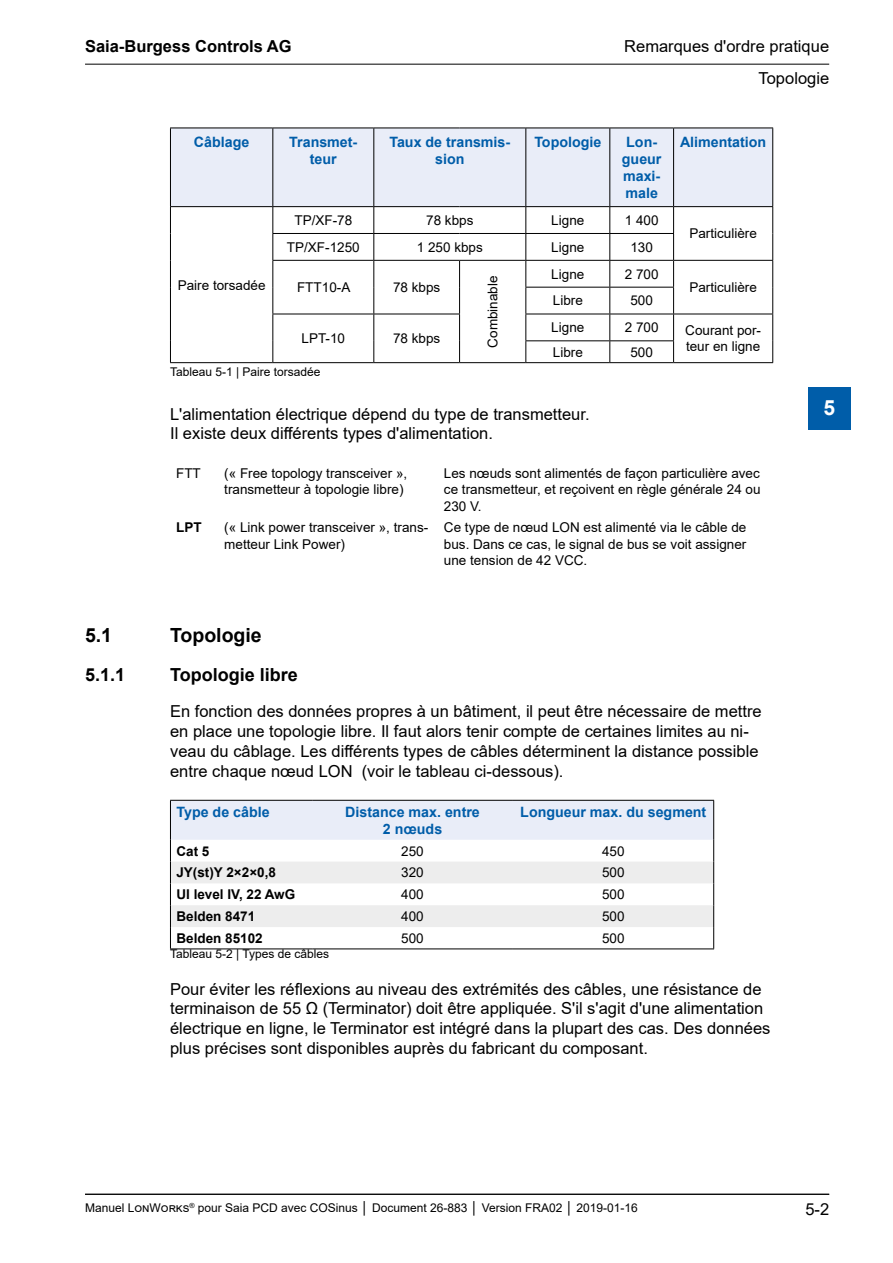
<style>
.page{position:relative;width:893px;height:1263px;background:#fff}
.page>*{position:absolute;margin:0;border:0;box-sizing:border-box;transform-origin:0 0}
.t1{font:700 21px "Arial";color:#fff}
.Ueberschrift_2{font:700 19.5px "Arial";color:#000}
.Ueberschrift_3{font:700 18px "Arial";color:#000}
.Fliesstext{font:16.5px/19.8px "Arial";color:#000}
.t2{font:700 16.5px "Arial";color:#000}
.TextTabelle_Kopfzeil{font:700 14.25px/17.1px "Arial";color:#005da9;text-align:center}
.TextTabelle{font:13.5px/16.2px "Arial";color:#000}
.TextTabelle-2{font:700 13.5px "Arial";color:#000}
.Fliesstext-2{font:12px "Arial";color:#000}
.Bildlegende_unter_de{font:12px "Arial";color:#000}
</style>
<div class="page">
<hr style="left:85px;top:64px;width:744px;height:1px;background:#000">
<hr style="left:85px;top:1194px;width:744px;height:1px;background:#000">
<div style="left:808px;top:387px;width:42px;height:42px;background:#005da9"></div>
<div style="left:171px;top:129px;width:601px;height:77px;background:#e9edf8"></div>
<hr style="left:170px;top:362px;width:103px;height:1px;background:#000">
<hr style="left:273px;top:362px;width:101px;height:1px;background:#000">
<hr style="left:374px;top:362px;width:86px;height:1px;background:#000">
<hr style="left:460px;top:362px;width:66px;height:1px;background:#000">
<hr style="left:674px;top:362px;width:99px;height:1px;background:#000">
<hr style="left:170px;top:128px;width:103px;height:1px;background:#000">
<hr style="left:170px;top:128px;width:1px;height:78px;background:#000">
<hr style="left:273px;top:128px;width:101px;height:1px;background:#000">
<hr style="left:272px;top:128px;width:1px;height:78px;background:#000">
<hr style="left:374px;top:128px;width:86px;height:1px;background:#000">
<hr style="left:373px;top:128px;width:1px;height:78px;background:#000">
<hr style="left:460px;top:128px;width:66px;height:1px;background:#000">
<hr style="left:526px;top:128px;width:84px;height:1px;background:#000">
<hr style="left:525px;top:128px;width:1px;height:78px;background:#000">
<hr style="left:610px;top:128px;width:64px;height:1px;background:#000">
<hr style="left:609px;top:128px;width:1px;height:78px;background:#000">
<hr style="left:674px;top:128px;width:99px;height:1px;background:#000">
<hr style="left:673px;top:128px;width:1px;height:78px;background:#000">
<hr style="left:772px;top:128px;width:1px;height:78px;background:#000">
<svg style="left:170px;top:207px;width:1px;height:155px"></svg>
<hr style="left:272px;top:233px;width:102px;height:1px;background:#000">
<hr style="left:374px;top:233px;width:86px;height:1px;background:#000">
<hr style="left:460px;top:233px;width:66px;height:1px;background:#000">
<hr style="left:526px;top:233px;width:84px;height:1px;background:#000">
<hr style="left:610px;top:233px;width:64px;height:1px;background:#000">
<hr style="left:272px;top:260px;width:102px;height:1px;background:#000">
<hr style="left:374px;top:260px;width:86px;height:1px;background:#000">
<hr style="left:460px;top:260px;width:66px;height:1px;background:#000">
<hr style="left:526px;top:260px;width:84px;height:1px;background:#000">
<hr style="left:610px;top:260px;width:64px;height:1px;background:#000">
<hr style="left:674px;top:260px;width:99px;height:1px;background:#000">
<hr style="left:525px;top:287px;width:85px;height:1px;background:#000">
<hr style="left:610px;top:287px;width:64px;height:1px;background:#000">
<hr style="left:272px;top:314px;width:102px;height:1px;background:#000">
<hr style="left:374px;top:314px;width:86px;height:1px;background:#000">
<svg style="left:272px;top:207px;width:1px;height:155px"></svg>
<svg style="left:373px;top:207px;width:1px;height:155px"></svg>
<svg style="left:459px;top:261px;width:1px;height:101px"></svg>
<hr style="left:525px;top:314px;width:85px;height:1px;background:#000">
<hr style="left:610px;top:314px;width:64px;height:1px;background:#000">
<hr style="left:674px;top:314px;width:99px;height:1px;background:#000">
<svg style="left:772px;top:207px;width:1px;height:155px"></svg>
<hr style="left:525px;top:340px;width:85px;height:1px;background:#000">
<svg style="left:525px;top:207px;width:1px;height:155px"></svg>
<hr style="left:610px;top:340px;width:64px;height:1px;background:#000">
<svg style="left:609px;top:207px;width:1px;height:155px"></svg>
<svg style="left:673px;top:207px;width:1px;height:155px"></svg>
<hr style="left:170px;top:206px;width:103px;height:1px;background:#000">
<hr style="left:273px;top:206px;width:101px;height:1px;background:#000">
<hr style="left:374px;top:206px;width:86px;height:1px;background:#000">
<hr style="left:460px;top:206px;width:66px;height:1px;background:#000">
<hr style="left:526px;top:206px;width:84px;height:1px;background:#000">
<hr style="left:610px;top:206px;width:64px;height:1px;background:#000">
<hr style="left:674px;top:206px;width:99px;height:1px;background:#000">
<hr style="left:526px;top:362px;width:84px;height:1px;background:#000">
<hr style="left:610px;top:362px;width:64px;height:1px;background:#000">
<svg style="left:170px;top:800px;width:544px;height:148px"></svg>
<hr style="left:170px;top:948px;width:142px;height:1px;background:#000">
<hr style="left:312px;top:948px;width:201px;height:1px;background:#000">
<hr style="left:513px;top:948px;width:201px;height:1px;background:#000">
<p class="t2" style="left:85px;top:35px;width:208px">Saia-Burgess Controls AG</p>
<p class="Fliesstext" style="left:624px;top:37px;width:206px">Remarques d'ordre pratique</p>
<p class="Fliesstext" style="left:758px;top:68px;width:72px">Topologie</p>
<p class="TextTabelle_Kopfzeil" style="left:194px;top:133px;width:57px">Câblage</p>
<p class="TextTabelle_Kopfzeil" style="left:289px;top:133px;width:70px">Transmet&shy;teur</p>
<p class="TextTabelle_Kopfzeil" style="left:389px;top:133px;width:122px">Taux de transmis&shy;sion</p>
<p class="TextTabelle_Kopfzeil" style="left:534px;top:133px;width:69px">Topologie</p>
<p class="TextTabelle_Kopfzeil" style="left:622px;top:133px;width:41px">Lon&shy;gueur maxi&shy;male</p>
<p class="TextTabelle_Kopfzeil" style="left:680px;top:133px;width:88px">Alimentation</p>
<p class="TextTabelle" style="left:178px;top:277px;width:89px">Paire torsadée</p>
<p class="TextTabelle" style="left:294px;top:212px;width:59px">TP/XF-78</p>
<p class="TextTabelle" style="left:426px;top:212px;width:49px">78 kbps</p>
<p class="TextTabelle" style="left:551px;top:212px;width:35px">Ligne</p>
<p class="TextTabelle" style="left:625px;top:212px;width:35px">1 400</p>
<p class="TextTabelle" style="left:689px;top:225px;width:69px">Particulière</p>
<p class="TextTabelle" style="left:287px;top:239px;width:74px">TP/XF-1250</p>
<p class="TextTabelle" style="left:417px;top:239px;width:68px">1 250 kbps</p>
<p class="TextTabelle" style="left:551px;top:239px;width:35px">Ligne</p>
<p class="TextTabelle" style="left:630px;top:239px;width:24px">130</p>
<p class="TextTabelle" style="left:297px;top:279px;width:55px">FTT10-A</p>
<p class="TextTabelle" style="left:393px;top:279px;width:49px">78 kbps</p>
<p class="TextTabelle" style="left:485px;top:347px;width:74px;rotate:-90deg">Combinable</p>
<p class="TextTabelle" style="left:551px;top:266px;width:35px">Ligne</p>
<p class="TextTabelle" style="left:625px;top:266px;width:35px">2 700</p>
<p class="TextTabelle" style="left:689px;top:279px;width:69px">Particulière</p>
<p class="TextTabelle" style="left:553px;top:293px;width:32px">Libre</p>
<p class="TextTabelle" style="left:630px;top:293px;width:24px">500</p>
<p class="TextTabelle" style="left:551px;top:319px;width:35px">Ligne</p>
<p class="TextTabelle" style="left:625px;top:319px;width:35px">2 700</p>
<p class="TextTabelle" style="left:685px;top:322px;width:77px">Courant por&shy;teur en ligne</p>
<p class="TextTabelle" style="left:302px;top:330px;width:45px">LPT-10</p>
<p class="TextTabelle" style="left:393px;top:330px;width:49px">78 kbps</p>
<p class="TextTabelle" style="left:553px;top:344px;width:32px">Libre</p>
<p class="TextTabelle" style="left:630px;top:344px;width:24px">500</p>
<p class="Bildlegende_unter_de" style="left:170px;top:363px;width:152px">Tableau 5-1 | Paire torsadée</p>
<p class="Fliesstext" style="left:170px;top:404px;width:421px">L'alimentation électrique dépend du type de transmetteur.<br>Il existe deux différents types d'alimentation.</p>
<p class="TextTabelle" style="left:176px;top:465px;width:26px">FTT</p>
<p class="TextTabelle" style="left:224px;top:465px;width:185px">(« Free topology transceiver », transmetteur à topologie libre)</p>
<p class="TextTabelle" style="left:444px;top:465px;width:318px;text-align:justify">Les nœuds sont alimentés de façon particulière avec ce transmetteur, et reçoivent en règle générale 24 ou 230 V.</p>
<p class="TextTabelle-2" style="left:176px;top:518px;width:27px">LPT</p>
<p class="TextTabelle" style="left:224px;top:519px;width:206px">(« Link power transceiver », trans&shy;metteur Link Power)</p>
<p class="TextTabelle" style="left:444px;top:519px;width:304px;text-align:justify">Ce type de nœud LON est alimenté via le câble de bus. Dans ce cas, le signal de bus se voit assigner une tension de 42 VCC.</p>
<p class="Ueberschrift_2" style="left:85px;top:621px;width:29px">5.1</p>
<p class="Ueberschrift_2" style="left:170px;top:621px;width:93px">Topologie</p>
<p class="Ueberschrift_3" style="left:85px;top:662px;width:42px">5.1.1</p>
<p class="Ueberschrift_3" style="left:170px;top:662px;width:129px">Topologie libre</p>
<p class="Fliesstext" style="left:170px;top:702px;width:593px">En fonction des données propres à un bâtiment, il peut être nécessaire de mettre en place une topologie libre. Il faut alors tenir compte de certaines limites au ni&shy;veau du câblage. Les différents types de câbles déterminent la distance possible entre chaque nœud LON (voir le tableau ci-dessous).</p>
<p class="TextTabelle_Kopfzeil" style="left:176px;top:803px;width:95px">Type de câble</p>
<p class="TextTabelle_Kopfzeil" style="left:345px;top:803px;width:136px">Distance max. entre<br>2 nœuds</p>
<p class="TextTabelle_Kopfzeil" style="left:520px;top:803px;width:188px">Longueur max. du segment</p>
<p class="TextTabelle-2" style="left:176px;top:841px;width:35px">Cat 5</p>
<p class="TextTabelle" style="left:401px;top:843px;width:24px">250</p>
<p class="TextTabelle" style="left:602px;top:843px;width:24px">450</p>
<p class="TextTabelle-2" style="left:176px;top:863px;width:101px">JY(st)Y 2×2×0,8</p>
<p class="TextTabelle" style="left:401px;top:864px;width:24px">320</p>
<p class="TextTabelle" style="left:602px;top:864px;width:24px">500</p>
<p class="TextTabelle-2" style="left:176px;top:885px;width:120px">UI level IV, 22 AwG</p>
<p class="TextTabelle" style="left:401px;top:886px;width:24px">400</p>
<p class="TextTabelle" style="left:602px;top:886px;width:24px">500</p>
<p class="TextTabelle-2" style="left:176px;top:907px;width:80px">Belden 8471</p>
<p class="TextTabelle" style="left:401px;top:908px;width:24px">400</p>
<p class="TextTabelle" style="left:602px;top:908px;width:24px">500</p>
<p class="TextTabelle-2" style="left:176px;top:929px;width:88px">Belden 85102</p>
<p class="TextTabelle" style="left:401px;top:930px;width:24px">500</p>
<p class="TextTabelle" style="left:602px;top:930px;width:24px">500</p>
<p class="Fliesstext-2" style="left:170px;top:945px;width:160px">Tableau 5-2 | Types de câbles</p>
<p class="Fliesstext" style="left:170px;top:979px;width:602px">Pour éviter les réflexions au niveau des extrémités des câbles, une résistance de terminaison de 55 Ω (Terminator) doit être appliquée. S'il s'agit d'une alimentation électrique en ligne, le Terminator est intégré dans la plupart des cas. Des données plus précises sont disponibles auprès du fabricant du composant.</p>
<p class="t1" style="left:823px;top:393px;width:13px">5</p>
<p class="Fliesstext-2" style="left:85px;top:1200px;width:554px">Manuel LonWorks<sup>®</sup> pour Saia PCD avec COSinus │ Document 26-883 │ Version FRA02 │ 2019-01-16</p>
<p class="Fliesstext" style="left:805px;top:1200px;width:25px">5-2</p>
</div>
